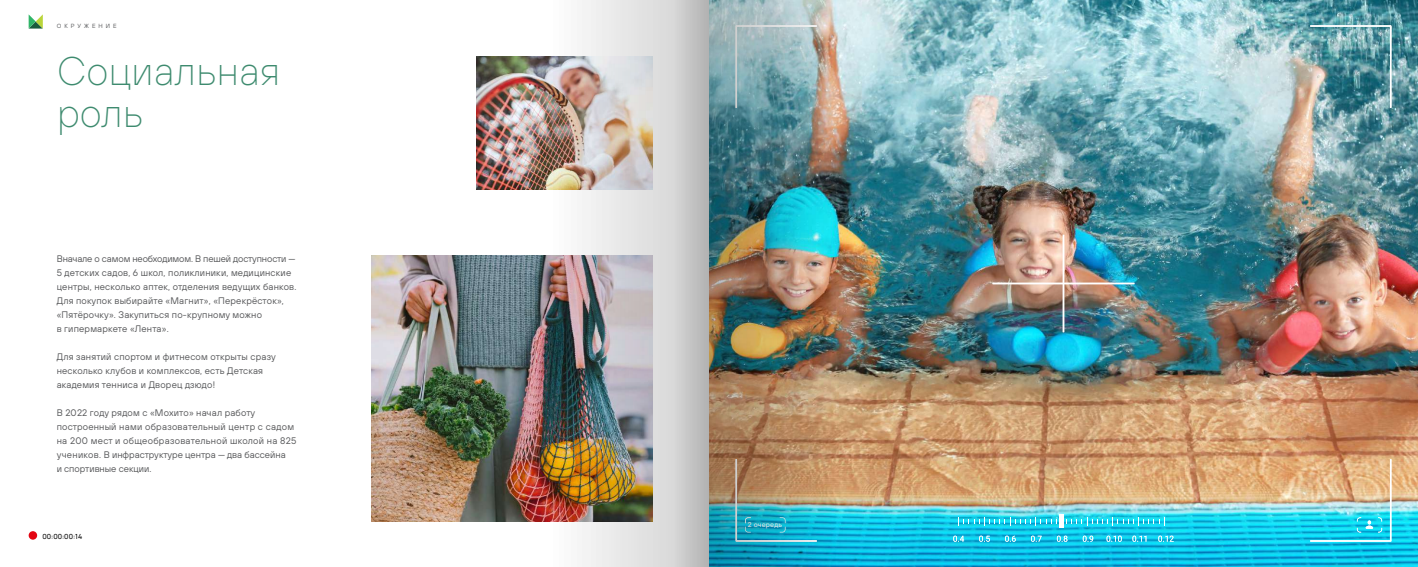
<style>
.page{position:relative;width:1418px;height:567px;background:#fff}
.page>*{position:absolute;margin:0;border:0;box-sizing:border-box;transform-origin:0 0}
.t1{font:100 40px/42px "TT Hoves";color:#3e8b6f}
.t2{font:9.5px/14px "TT Hoves";letter-spacing:.02em;color:#58595b}
.t3{font:200 7px "Manrope";color:#000}
.t4{font:500 7px "TT Hoves";letter-spacing:.02em;color:#fff}
.t5{font:6px "TT Hoves";letter-spacing:.5em;color:#58595b}
</style>
<div class="page">
<img style="left:371px;top:255px;width:86px;height:267px">
<img style="left:961px;top:0;width:456px;height:567px">
<div style="left:29px;top:531px;width:8px;height:9px;background:#e30512;border-radius:50%"></div>
<svg style="left:29px;top:14px;width:14px;height:15px"></svg>
<img style="left:1308px;top:25px;width:84px;height:84px">
<hr style="left:1062px;top:235px;width:2px;height:97px;background:#fff">
<hr style="left:992px;top:283px;width:142px;height:1px;background:#fff">
<hr style="left:1059px;top:514px;width:4px;height:14px;background:#fff">
<svg style="left:1066px;top:517px;width:98px;height:9px"></svg>
<svg style="left:961px;top:517px;width:96px;height:9px"></svg>
<svg style="left:1056px;top:536px;width:11px;height:6px"></svg>
<svg style="left:1082px;top:536px;width:11px;height:6px"></svg>
<svg style="left:1106px;top:536px;width:15px;height:6px"></svg>
<svg style="left:1132px;top:536px;width:14px;height:6px"></svg>
<svg style="left:1158px;top:536px;width:15px;height:6px"></svg>
<svg style="left:1031px;top:536px;width:10px;height:6px"></svg>
<svg style="left:1005px;top:536px;width:10px;height:6px"></svg>
<svg style="left:979px;top:536px;width:10px;height:6px"></svg>
<svg style="left:961px;top:536px;width:3px;height:6px"></svg>
<img style="left:1308px;top:458px;width:84px;height:84px">
<img style="left:457px;top:0;width:194px;height:567px">
<div style="left:651px;top:0;width:58px;height:567px;background:linear-gradient(to right,#e7e7e7,#b6b6b6)"></div>
<img style="left:709px;top:0;width:252px;height:567px">
<p class="t5" style="left:57px;top:23px;width:61px">ОКРУЖЕНИЕ</p>
<h1 class="t1" style="left:57px;top:49px;width:225px">Социальная роль</h1>
<p class="t2" style="left:57px;top:251px;width:241px">Вначале о самом необходимом. В пешей доступности — 5 детских садов, 6 школ, поликлиники, медицинские центры, несколько аптек, отделения ведущих банков.<br>Для покупок выбирайте «Магнит», «Перекрёсток», «Пятёрочку». Закупиться по-крупному можно<br>в гипермаркете «Лента».</p>
<p class="t2" style="left:57px;top:350px;width:221px">Для занятий спортом и фитнесом открыты сразу несколько клубов и комплексов, есть Детская академия тенниса и Дворец дзюдо!</p>
<p class="t2" style="left:57px;top:406px;width:241px">В 2022 году рядом с «Мохито» начал работу построенный нами образовательный центр с садом на 200 мест и общеобразовательной школой на 825 учеников. В инфраструктуре центра — два бассейна<br>и спортивные секции.</p>
<p class="t3" style="left:42px;top:531px;width:41px">00:00:00:14</p>
<p class="t4" style="left:748px;top:520px;width:36px">2 очередь</p>
</div>
